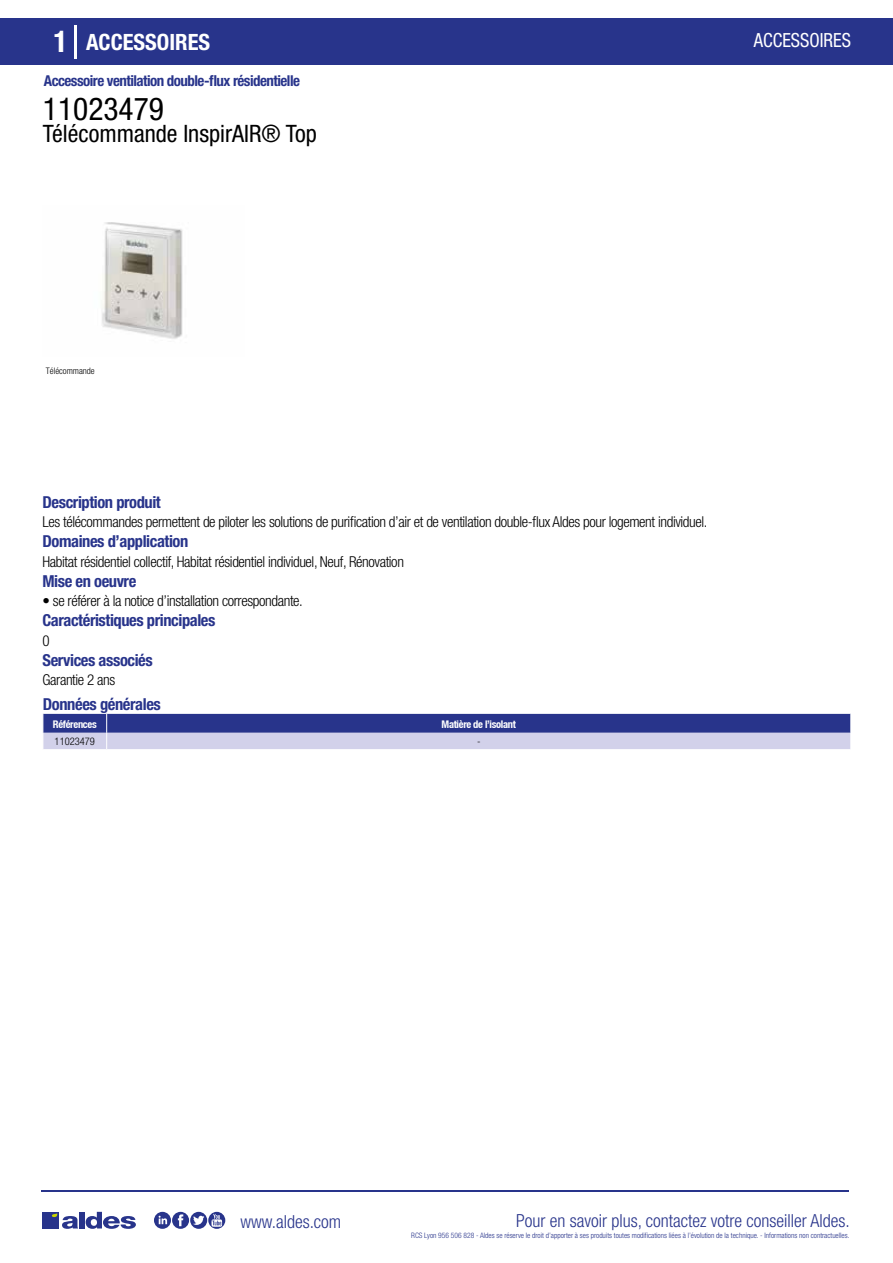
<style>
.page{position:relative;width:893px;height:1263px;background:#fff}
.page>*{position:absolute;margin:0;border:0;box-sizing:border-box;transform-origin:0 0}
.t1{font:condensed 31.5px "Helvetica Neue LT Std";color:#000}
.t2{font:condensed 24px "Helvetica Neue LT Std";color:#000}
.t3{font:700 condensed 22.5px "Helvetica Neue LT Std";color:#fff}
.t4{font:condensed 19.5px "Helvetica Neue LT Std";color:#fff;scale:.95 1}
.t5{font:300 condensed 18px "Helvetica Neue";color:#28348b}
.t6{font:700 condensed 16.5px "Helvetica Neue LT Std";letter-spacing:-.025em;color:#28348b}
.t7{font:300 condensed 15px "Helvetica Neue LT Std";letter-spacing:-.025em;color:#000}
.t8{font:700 condensed 15px "Helvetica Neue LT Std";letter-spacing:-.035em;color:#28348b}
.t9{font:700 condensed 10.5px "Helvetica Neue";letter-spacing:-.03em;color:#fff}
.t10{font:300 condensed 10.5px "Helvetica Neue";color:#000}
.t11{font:300 condensed 9px "Helvetica Neue";color:#000}
.t12{font:300 condensed 7.5px "Helvetica Neue";color:#28348b}
.s1{font-size:30px}
</style>
<div class="page">
<div style="left:0;top:18px;width:893px;height:46px;background:#28348b"></div>
<hr style="left:74px;top:25px;width:2px;height:33px;background:#fff">
<img style="left:102px;top:222px;width:81px;height:117px">
<svg style="left:43px;top:714px;width:808px;height:35px;background:#777db7"></svg>
<hr style="left:41px;top:1190px;width:808px;height:1px;background:#28348b">
<svg style="left:154px;top:1212px;width:71px;height:17px"></svg>
<div style="left:42px;top:1212px;width:17px;height:16px;background:#28348b"></div>
<div style="left:79px;top:1212px;width:5px;height:16px;background:#28348b"></div>
<svg style="left:86px;top:1212px;width:50px;height:17px"></svg>
<svg style="left:52px;top:1213px;width:26px;height:16px"></svg>
<h3 class="t3" style="left:54px;top:28px;width:158px"><span class="s1">1</span> ACCESSOIRES</h3>
<h3 class="t4" style="left:754px;top:29px;width:104px">ACCESSOIRES</h3>
<p class="t8" style="left:44px;top:71px;width:258px">Accessoire ventilation double-flux résidentielle</p>
<h1 class="t1" style="left:43px;top:91px;width:122px">11023479</h1>
<h2 class="t2" style="left:43px;top:120px;width:275px">Télécommande InspirAIR® Top</h2>
<p class="t11" style="left:46px;top:365px;width:50px">Télécommande</p>
<p class="t6" style="left:43px;top:492px;width:120px">Description produit</p>
<p class="t6" style="left:43px;top:531px;width:147px">Domaines d’application</p>
<p class="t6" style="left:43px;top:571px;width:95px">Mise en oeuvre</p>
<p class="t7" style="left:43px;top:513px;width:666px">Les télécommandes permettent de piloter les solutions de purification d’air et de ventilation double-flux Aldes pour logement individuel.</p>
<p class="t7" style="left:43px;top:553px;width:363px">Habitat résidentiel collectif, Habitat résidentiel individuel, Neuf, Rénovation</p>
<p class="t7" style="left:43px;top:592px;width:262px">• se référer à la notice d’installation correspondante.</p>
<p class="t6" style="left:43px;top:610px;width:174px">Caractéristiques principales</p>
<p class="t7" style="left:43px;top:632px;width:9px">0</p>
<p class="t6" style="left:43px;top:650px;width:112px">Services associés</p>
<p class="t7" style="left:43px;top:671px;width:74px">Garantie 2 ans</p>
<p class="t6" style="left:43px;top:694px;width:119px">Données générales</p>
<p class="t9" style="left:53px;top:718px;width:45px">Références</p>
<p class="t9" style="left:442px;top:718px;width:76px">Matière de l’isolant</p>
<p class="t10" style="left:55px;top:735px;width:42px">11023479</p>
<p class="t10" style="left:477px;top:735px;width:5px">-</p>
<p class="t5" style="left:240px;top:1211px;width:102px">www.aldes.com</p>
<p class="t5" style="left:516px;top:1211px;width:335px">Pour en savoir plus, contactez votre conseiller Aldes.</p>
<p class="t12" style="left:411px;top:1230px;width:440px">RCS Lyon 956 506 828 - Aldes se réserve le droit d’apporter à ses produits toutes modifications liées à l’évolution de la technique. - Informations non contractuelles.</p>
</div>
